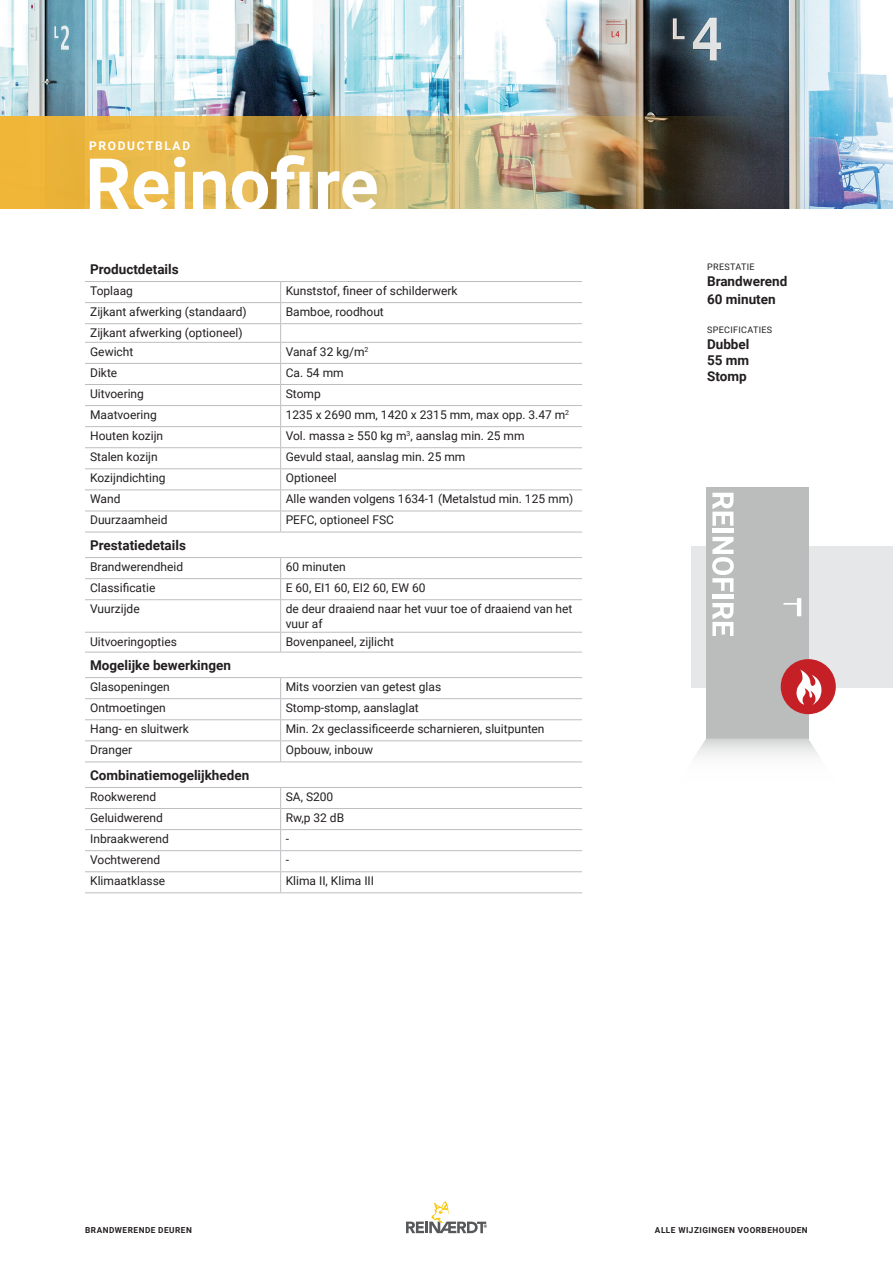
<style>
.page{position:relative;width:893px;height:1263px;background:#fff}
.page>*{position:absolute;margin:0;border:0;box-sizing:border-box;transform-origin:0 0}
.t1{font:700 72px "Roboto";color:#fff}
.t2{font:700 13.5px/16.2px "Roboto";color:#231f20}
.t3{font:12px/18.6px "Roboto";color:#231f20}
.t4{font:700 12px "Roboto";letter-spacing:.135em;color:#fff}
.t5{font:9px "Roboto";letter-spacing:.035em;color:#231f20}
.t6{font:700 8.25px "Roboto";letter-spacing:.06em;color:#231f20}
</style>
<div class="page">
<div style="left:691px;top:546px;width:202px;height:142px;background:#e6e7e9"></div>
<div style="left:706px;top:487px;width:102px;height:251px;background:#bbbdbd"></div>
<svg style="left:696px;top:738px;width:123px;height:18px"></svg>
<svg style="left:783px;top:598px;width:18px;height:18px"></svg>
<svg style="left:712px;top:493px;width:21px;height:33px"></svg>
<div style="left:712px;top:528px;width:21px;height:5px;background:#fff"></div>
<svg style="left:712px;top:537px;width:22px;height:55px"></svg>
<hr style="left:712px;top:595px;width:21px;height:4px;background:#fff">
<svg style="left:712px;top:603px;width:21px;height:33px"></svg>
<div style="left:781px;top:659px;width:55px;height:55px;background:#c42026;border-radius:50%"></div>
<svg style="left:796px;top:669px;width:26px;height:36px"></svg>
<hr style="left:85px;top:281px;width:196px;height:1px;background:#bcbdc0">
<hr style="left:281px;top:281px;width:301px;height:1px;background:#bcbdc0">
<hr style="left:85px;top:323px;width:196px;height:1px;background:#bcbdc0">
<hr style="left:281px;top:323px;width:301px;height:1px;background:#bcbdc0">
<hr style="left:85px;top:342px;width:196px;height:1px;background:#bcbdc0">
<hr style="left:281px;top:342px;width:301px;height:1px;background:#bcbdc0">
<hr style="left:85px;top:363px;width:196px;height:1px;background:#bcbdc0">
<hr style="left:281px;top:363px;width:301px;height:1px;background:#bcbdc0">
<hr style="left:85px;top:384px;width:196px;height:1px;background:#bcbdc0">
<hr style="left:281px;top:384px;width:301px;height:1px;background:#bcbdc0">
<hr style="left:85px;top:405px;width:196px;height:1px;background:#bcbdc0">
<hr style="left:281px;top:405px;width:301px;height:1px;background:#bcbdc0">
<hr style="left:85px;top:426px;width:196px;height:1px;background:#bcbdc0">
<hr style="left:281px;top:426px;width:301px;height:1px;background:#bcbdc0">
<hr style="left:85px;top:447px;width:196px;height:1px;background:#bcbdc0">
<hr style="left:281px;top:447px;width:301px;height:1px;background:#bcbdc0">
<hr style="left:85px;top:468px;width:196px;height:1px;background:#bcbdc0">
<hr style="left:281px;top:468px;width:301px;height:1px;background:#bcbdc0">
<hr style="left:85px;top:489px;width:196px;height:1px;background:#bcbdc0">
<hr style="left:281px;top:489px;width:301px;height:1px;background:#bcbdc0">
<hr style="left:85px;top:511px;width:196px;height:1px;background:#bcbdc0">
<hr style="left:281px;top:511px;width:301px;height:1px;background:#bcbdc0">
<svg style="left:280px;top:282px;width:1px;height:250px"></svg>
<hr style="left:85px;top:532px;width:196px;height:1px;background:#bcbdc0">
<hr style="left:281px;top:532px;width:301px;height:1px;background:#bcbdc0">
<hr style="left:85px;top:557px;width:196px;height:1px;background:#bcbdc0">
<hr style="left:281px;top:557px;width:301px;height:1px;background:#bcbdc0">
<hr style="left:85px;top:578px;width:196px;height:1px;background:#bcbdc0">
<hr style="left:281px;top:578px;width:301px;height:1px;background:#bcbdc0">
<svg style="left:280px;top:558px;width:1px;height:41px"></svg>
<hr style="left:85px;top:599px;width:196px;height:1px;background:#bcbdc0">
<hr style="left:281px;top:599px;width:301px;height:1px;background:#bcbdc0">
<hr style="left:280px;top:600px;width:1px;height:32px;background:#bcbdc0">
<hr style="left:85px;top:632px;width:196px;height:1px;background:#bcbdc0">
<hr style="left:281px;top:632px;width:301px;height:1px;background:#bcbdc0">
<svg style="left:280px;top:633px;width:1px;height:19px"></svg>
<hr style="left:85px;top:652px;width:196px;height:1px;background:#bcbdc0">
<hr style="left:281px;top:652px;width:301px;height:1px;background:#bcbdc0">
<hr style="left:85px;top:677px;width:196px;height:1px;background:#bcbdc0">
<hr style="left:281px;top:677px;width:301px;height:1px;background:#bcbdc0">
<hr style="left:85px;top:698px;width:196px;height:1px;background:#bcbdc0">
<hr style="left:281px;top:698px;width:301px;height:1px;background:#bcbdc0">
<hr style="left:85px;top:719px;width:196px;height:1px;background:#bcbdc0">
<hr style="left:281px;top:719px;width:301px;height:1px;background:#bcbdc0">
<hr style="left:85px;top:740px;width:196px;height:1px;background:#bcbdc0">
<hr style="left:281px;top:740px;width:301px;height:1px;background:#bcbdc0">
<svg style="left:280px;top:678px;width:1px;height:83px"></svg>
<hr style="left:85px;top:761px;width:196px;height:1px;background:#bcbdc0">
<hr style="left:281px;top:761px;width:301px;height:1px;background:#bcbdc0">
<hr style="left:85px;top:787px;width:196px;height:1px;background:#bcbdc0">
<hr style="left:281px;top:787px;width:301px;height:1px;background:#bcbdc0">
<hr style="left:85px;top:808px;width:196px;height:1px;background:#bcbdc0">
<hr style="left:281px;top:808px;width:301px;height:1px;background:#bcbdc0">
<hr style="left:85px;top:829px;width:196px;height:1px;background:#bcbdc0">
<hr style="left:281px;top:829px;width:301px;height:1px;background:#bcbdc0">
<hr style="left:85px;top:850px;width:196px;height:1px;background:#bcbdc0">
<hr style="left:281px;top:850px;width:301px;height:1px;background:#bcbdc0">
<hr style="left:85px;top:871px;width:196px;height:1px;background:#bcbdc0">
<hr style="left:281px;top:871px;width:301px;height:1px;background:#bcbdc0">
<svg style="left:280px;top:788px;width:1px;height:104px"></svg>
<hr style="left:85px;top:892px;width:196px;height:1px;background:#bcbdc0">
<hr style="left:281px;top:892px;width:301px;height:1px;background:#bcbdc0">
<hr style="left:85px;top:302px;width:196px;height:1px;background:#bcbdc0">
<hr style="left:281px;top:302px;width:301px;height:1px;background:#bcbdc0">
<img style="left:0;top:0;width:893px;height:209px">
<img style="left:0;top:117px;width:778px;height:92px">
<svg style="left:406px;top:1201px;width:81px;height:32px"></svg>
<p class="t4" style="left:89px;top:137px;width:102px">PRODUCTBLAD</p>
<h1 class="t1" style="left:85px;top:134px;width:295px">Reinofire</h1>
<p class="t2" style="left:90px;top:260px;width:90px">Productdetails</p>
<p class="t3" style="left:90px;top:281px;width:44px">Toplaag</p>
<p class="t3" style="left:286px;top:281px;width:173px">Kunststof, fineer of schilderwerk</p>
<p class="t3" style="left:90px;top:302px;width:158px">Zijkant afwerking (standaard)</p>
<p class="t3" style="left:286px;top:302px;width:100px">Bamboe, roodhout</p>
<p class="t3" style="left:90px;top:323px;width:154px">Zijkant afwerking (optioneel)<br>Gewicht</p>
<p class="t3" style="left:286px;top:342px;width:84px">Vanaf 32 kg/m<sup>2</sup></p>
<p class="t3" style="left:90px;top:363px;width:29px">Dikte</p>
<p class="t3" style="left:286px;top:363px;width:59px">Ca. 54 mm</p>
<p class="t3" style="left:90px;top:384px;width:55px">Uitvoering</p>
<p class="t3" style="left:286px;top:384px;width:37px">Stomp</p>
<p class="t3" style="left:90px;top:405px;width:68px">Maatvoering</p>
<p class="t3" style="left:286px;top:405px;width:285px">1235 x 2690 mm, 1420 x 2315 mm, max opp. 3.47 m<sup>2</sup></p>
<p class="t3" style="left:90px;top:426px;width:75px">Houten kozijn</p>
<p class="t3" style="left:286px;top:426px;width:240px">Vol. massa ≥ 550 kg m<sup>3</sup>, aanslag min. 25 mm</p>
<p class="t3" style="left:90px;top:447px;width:69px">Stalen kozijn</p>
<p class="t3" style="left:286px;top:447px;width:181px">Gevuld staal, aanslag min. 25 mm</p>
<p class="t3" style="left:90px;top:468px;width:77px">Kozijndichting</p>
<p class="t3" style="left:286px;top:468px;width:52px">Optioneel</p>
<p class="t3" style="left:90px;top:489px;width:32px">Wand</p>
<p class="t3" style="left:286px;top:489px;width:289px">Alle wanden volgens 1634-1 (Metalstud min. 125 mm)</p>
<p class="t3" style="left:90px;top:510px;width:79px">Duurzaamheid</p>
<p class="t3" style="left:286px;top:510px;width:110px">PEFC, optioneel FSC</p>
<p class="t2" style="left:90px;top:536px;width:97px">Prestatiedetails</p>
<p class="t3" style="left:90px;top:557px;width:94px">Brandwerendheid</p>
<p class="t3" style="left:286px;top:557px;width:62px">60 minuten</p>
<p class="t3" style="left:90px;top:578px;width:67px">Classificatie</p>
<p class="t3" style="left:286px;top:578px;width:141px">E 60, EI1 60, EI2 60, EW 60</p>
<p class="t3" style="left:90px;top:599px;width:51px">Vuurzijde</p>
<p class="t3" style="left:286px;top:601px;width:288px;line-height:15px">de deur draaiend naar het vuur toe of draaiend van het vuur af</p>
<p class="t3" style="left:90px;top:631px;width:88px">Uitvoeringopties</p>
<p class="t3" style="left:286px;top:631px;width:110px">Bovenpaneel, zijlicht</p>
<p class="t2" style="left:90px;top:656px;width:142px">Mogelijke bewerkingen</p>
<p class="t3" style="left:90px;top:677px;width:81px">Glasopeningen</p>
<p class="t3" style="left:286px;top:677px;width:157px">Mits voorzien van getest glas</p>
<p class="t3" style="left:90px;top:698px;width:77px">Ontmoetingen</p>
<p class="t3" style="left:286px;top:698px;width:135px">Stomp-stomp, aanslaglat</p>
<p class="t3" style="left:90px;top:719px;width:100px">Hang- en sluitwerk</p>
<p class="t3" style="left:286px;top:719px;width:260px">Min. 2x geclassificeerde scharnieren, sluitpunten</p>
<p class="t3" style="left:90px;top:740px;width:43px">Dranger</p>
<p class="t3" style="left:286px;top:740px;width:89px">Opbouw, inbouw</p>
<p class="t2" style="left:90px;top:766px;width:161px">Combinatiemogelijkheden</p>
<p class="t3" style="left:90px;top:787px;width:68px">Rookwerend</p>
<p class="t3" style="left:286px;top:787px;width:49px">SA, S200</p>
<p class="t3" style="left:90px;top:808px;width:74px">Geluidwerend</p>
<p class="t3" style="left:286px;top:808px;width:60px">Rw,p 32 dB</p>
<p class="t3" style="left:90px;top:829px;width:80px">Inbraakwerend</p>
<p class="t3" style="left:286px;top:829px;width:5px">-</p>
<p class="t3" style="left:90px;top:850px;width:72px">Vochtwerend</p>
<p class="t3" style="left:286px;top:850px;width:5px">-</p>
<p class="t3" style="left:90px;top:871px;width:77px">Klimaatklasse</p>
<p class="t3" style="left:286px;top:871px;width:90px">Klima II, Klima III</p>
<p class="t5" style="left:707px;top:260px;width:49px">PRESTATIE</p>
<p class="t2" style="left:707px;top:271px;width:82px;line-height:18px">Brandwerend<br>60 minuten</p>
<p class="t5" style="left:707px;top:323px;width:67px">SPECIFICATIES</p>
<p class="t2" style="left:707px;top:335px;width:44px;text-align:justify">Dubbel 55 mm Stomp</p>
<p class="t6" style="left:85px;top:1224px;width:108px">BRANDWERENDE DEUREN</p>
<p class="t6" style="left:655px;top:1224px;width:154px">ALLE WIJZIGINGEN VOORBEHOUDEN</p>
</div>
